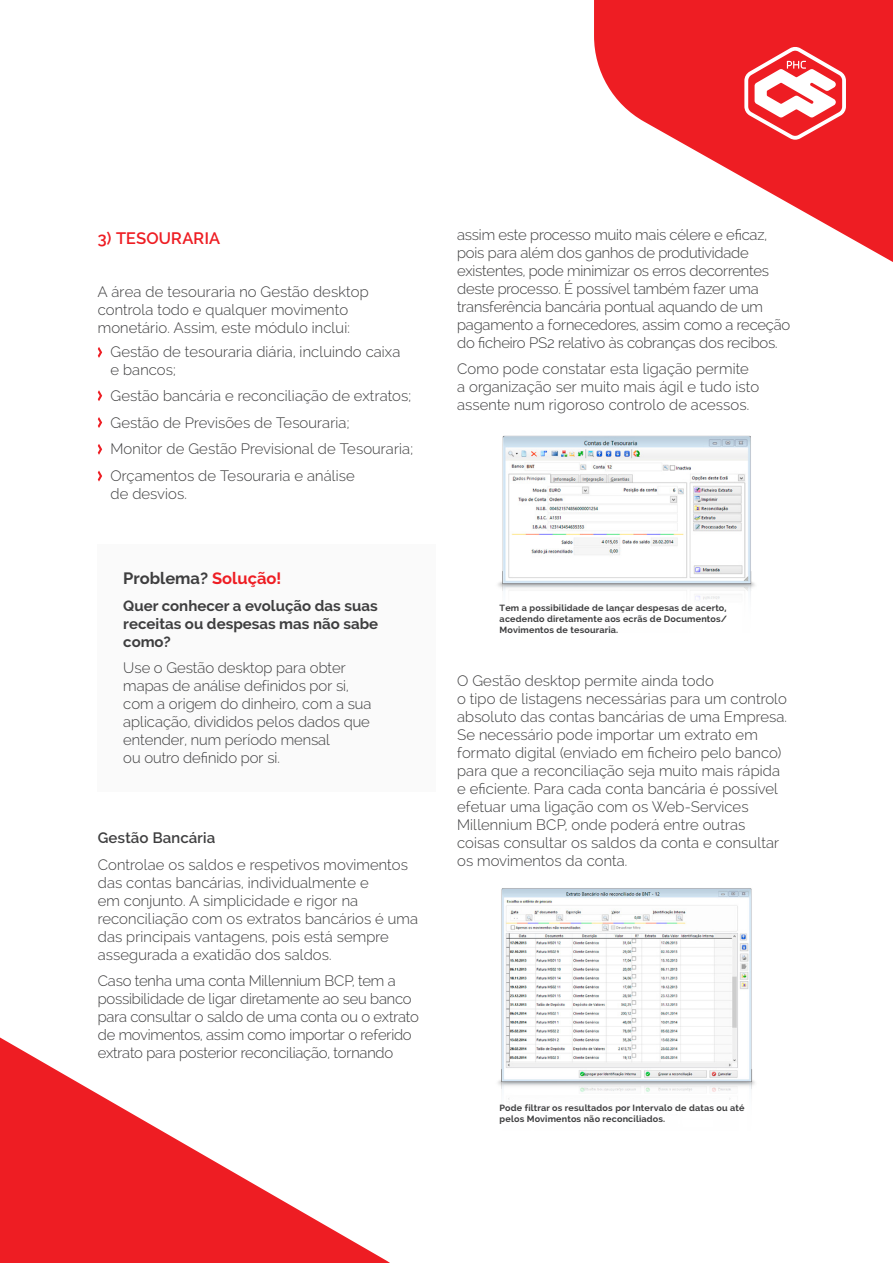
<style>
.page{position:relative;width:893px;height:1263px;background:#fff}
.page>*{position:absolute;margin:0;border:0;box-sizing:border-box;transform-origin:0 0}
.t1{font:700 16.5px "Raleway";color:#3e3e3f}
.t2{font:600 16.5px "Raleway";letter-spacing:.01em;color:#ee1d23}
.t3{font:300 15px/18px "Raleway";letter-spacing:.005em;color:#3e3e3f}
.t4{font:700 15px/18px "Raleway";color:#3e3e3f;text-align:justify}
.t5{font:600 15px "Raleway";letter-spacing:.01em;color:#3e3e3f}
.t6{font:700 9px/10.8px "Raleway";letter-spacing:.02em;color:#3e3e3f;text-align:justify}
.s1{color:#ee1d23}
</style>
<div class="page">
<div style="left:98px;top:544px;width:338px;height:248px;background:#fafafa"></div>
<img style="left:498px;top:888px;width:257px;height:219px">
<img style="left:498px;top:435px;width:257px;height:165px">
<svg style="left:0;top:1037px;width:390px;height:226px"></svg>
<svg style="left:594px;top:0;width:299px;height:262px;fill:#ee1d23"></svg>
<svg style="left:744px;top:46px;width:102px;height:94px"></svg>
<svg style="left:98px;top:347px;width:4px;height:11px"></svg>
<svg style="left:98px;top:390px;width:4px;height:11px"></svg>
<svg style="left:98px;top:417px;width:4px;height:11px"></svg>
<svg style="left:98px;top:444px;width:4px;height:11px"></svg>
<svg style="left:98px;top:471px;width:4px;height:10px"></svg>
<p class="t2" style="left:98px;top:229px;width:124px">3) TESOURARIA</p>
<p class="t3" style="left:98px;top:283px;width:272px">A área de tesouraria no Gestão desktop controla todo e qualquer movimento monetário. Assim, este módulo inclui:</p>
<p class="t3" style="left:111px;top:342px;width:291px">Gestão de tesouraria diária, incluindo caixa e bancos;</p>
<p class="t3" style="left:111px;top:387px;width:302px">Gestão bancária e reconciliação de extratos;</p>
<p class="t3" style="left:111px;top:413px;width:240px">Gestão de Previsões de Tesouraria;</p>
<p class="t3" style="left:111px;top:440px;width:304px">Monitor de Gestão Previsional de Tesouraria;</p>
<p class="t3" style="left:111px;top:466px;width:246px">Orçamentos de Tesouraria e análise de desvios.</p>
<p class="t1" style="left:123px;top:569px;width:160px">Problema? <span class="s1">Solução!</span></p>
<p class="t4" style="left:123px;top:597px;width:256px">Quer conhecer a evolução das suas receitas ou despesas mas não sabe como?</p>
<p class="t3" style="left:123px;top:659px;width:250px">Use o Gestão desktop para obter mapas de análise definidos por si, com a origem do dinheiro, com a sua aplicação, divididos pelos dados que entender, num período mensal<br>ou outro definido por si.</p>
<p class="t5" style="left:98px;top:829px;width:119px">Gestão Bancária</p>
<p class="t3" style="left:98px;top:855px;width:322px">Controlae os saldos e respetivos movimentos das contas bancárias, individualmente e<br>em conjunto. A simplicidade e rigor na reconciliação com os extratos bancários é uma das principais vantagens, pois está sempre assegurada a exatidão dos saldos.</p>
<p class="t3" style="left:98px;top:972px;width:323px">Caso tenha uma conta Millennium BCP, tem a possibilidade de ligar diretamente ao seu banco para consultar o saldo de uma conta ou o extrato de movimentos, assim como importar o referido extrato para posterior reconciliação, tornando</p>
<p class="t3" style="left:457px;top:226px;width:335px">assim este processo muito mais célere e eficaz, pois para além dos ganhos de produtividade existentes, pode minimizar os erros decorrentes deste processo. É possível também fazer uma transferência bancária pontual aquando de um pagamento a fornecedores, assim como a receção do ficheiro PS2 relativo às cobranças dos recibos.</p>
<p class="t3" style="left:457px;top:360px;width:304px">Como pode constatar esta ligação permite a organização ser muito mais ágil e tudo isto assente num rigoroso controlo de acessos.</p>
<p class="t6" style="left:500px;top:602px;width:229px">Tem a possibilidade de lançar despesas de acerto, acedendo diretamente aos ecrãs de Documentos/ Movimentos de tesouraria.</p>
<p class="t3" style="left:457px;top:671px;width:331px">O Gestão desktop permite ainda todo<br>o tipo de listagens necessárias para um controlo absoluto das contas bancárias de uma Empresa.<br>Se necessário pode importar um extrato em formato digital (enviado em ficheiro pelo banco) para que a reconciliação seja muito mais rápida e eficiente. Para cada conta bancária é possível efetuar uma ligação com os Web-Services Millennium BCP, onde poderá entre outras coisas consultar os saldos da conta e consultar os movimentos da conta.</p>
<p class="t6" style="left:500px;top:1103px;width:246px">Pode filtrar os resultados por Intervalo de datas ou até pelos Movimentos não reconciliados.</p>
</div>
